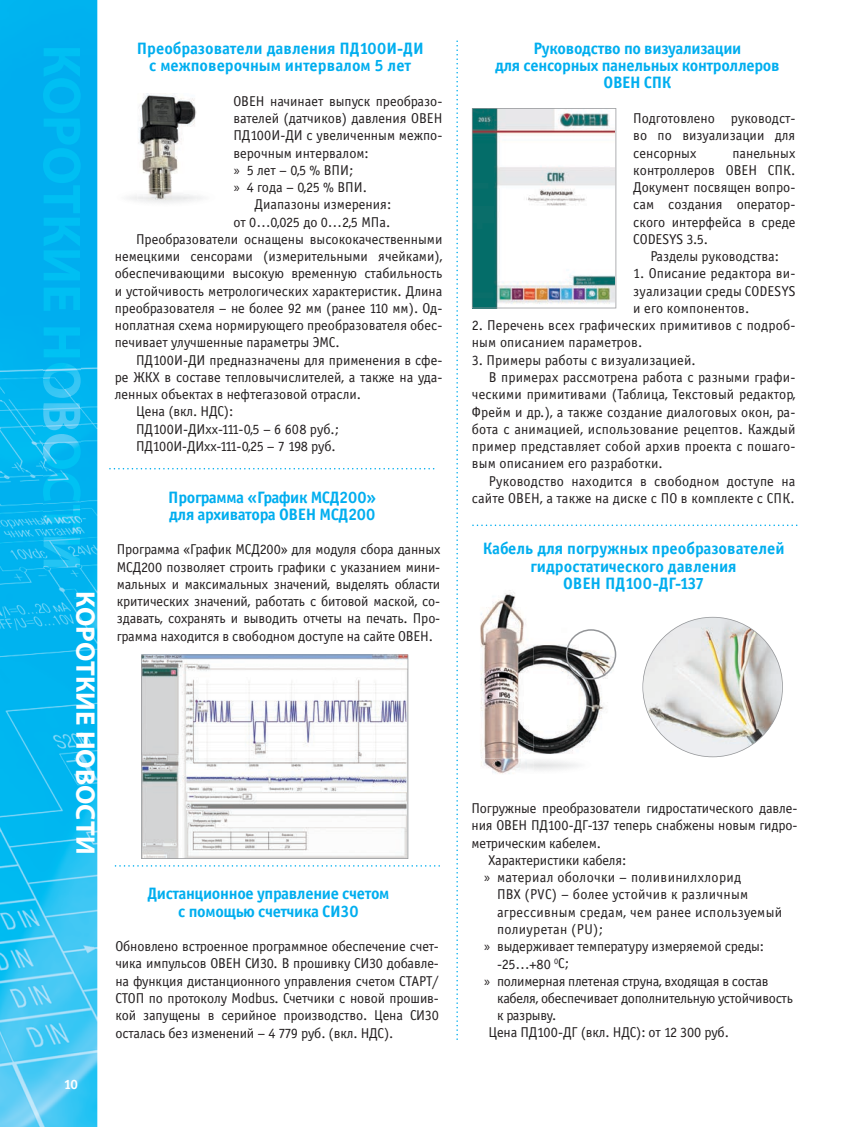
<style>
.page{position:relative;width:851px;height:1127px;background:#fff}
.page>*{position:absolute;margin:0;border:0;box-sizing:border-box;transform-origin:0 0}
.t1{font:700 27px "Myriad Pro";color:#fff}
.t2{font:16.5px/17.2px "Officina Sans Bold C";letter-spacing:-.02em;color:#00aeef;text-align:center}
.t3{font:16.5px/17.2px "Officina Sans Bold C";color:#00aeef;text-align:center}
.t4{font:14.25px/17.2px "Officina Sans Book C";color:#231f20;text-align:justify}
.t5{font:14.25px "Officina Sans Book C";letter-spacing:.02em;color:#231f20}
.t6{font:14.25px "Officina Sans Book C";letter-spacing:-.02em;color:#231f20}
.t7{font:13.5px "Officina Sans Bold C";color:#fff}
.s1{font-family:"Myriad Pro"}
</style>
<div class="page">
<img style="left:0;top:0;width:97px;height:1127px">
<img style="left:43px;top:48px;width:38px;height:519px">
<svg style="left:456px;top:40px;width:2px;height:1000px"></svg>
<svg style="left:472px;top:524px;width:325px;height:2px"></svg>
<svg style="left:109px;top:468px;width:325px;height:1px"></svg>
<svg style="left:115px;top:865px;width:325px;height:1px"></svg>
<img style="left:138px;top:93px;width:59px;height:95px">
<img style="left:137px;top:188px;width:60px;height:12px">
<svg style="left:141px;top:654px;width:267px;height:205px"></svg>
<svg style="left:472px;top:108px;width:144px;height:200px"></svg>
<img style="left:533px;top:644px;width:84px;height:110px">
<svg style="left:642px;top:617px;width:140px;height:140px"></svg>
<svg style="left:566px;top:629px;width:50px;height:50px"></svg>
<img style="left:480px;top:590px;width:53px;height:184px">
<h1 class="t1" style="left:103px;top:591px;width:265px;rotate:90deg">КОРОТКИЕ НОВОСТИ</h1>
<p class="t7" style="left:64px;top:1077px;width:16px">10</p>
<p class="t3" style="left:137px;top:40px;width:288px">Преобразователи давления ПД100И-ДИ с межповерочным интервалом 5 лет</p>
<p class="t4" style="left:233px;top:93px;width:210px">ОВЕН начинает выпуск преобразо-</p>
<p class="t4" style="left:233px;top:110px;width:210px">вателей (датчиков) давления ОВЕН</p>
<p class="t4" style="left:233px;top:127px;width:210px">ПД100И-ДИ с увеличенным межпо-</p>
<p class="t4" style="left:233px;top:144px;width:137px">верочным интервалом:</p>
<p class="t4" style="left:234px;top:162px;width:121px"><span class="s1">»</span> 5 лет – 0,5 % ВПИ;</p>
<p class="t4" style="left:234px;top:179px;width:134px"><span class="s1">»</span> 4 года – 0,25 % ВПИ.</p>
<p class="t4" style="left:254px;top:196px;width:138px">Диапазоны измерения:</p>
<p class="t4" style="left:233px;top:213px;width:158px">от 0…0,025 до 0…2,5 МПа.</p>
<p class="t4" style="left:136px;top:231px;width:308px">Преобразователи оснащены высококачественными</p>
<p class="t4" style="left:115px;top:248px;width:329px">немецкими сенсорами (измерительными ячейками),</p>
<p class="t4" style="left:115px;top:265px;width:329px">обеспечивающими высокую временную стабильность</p>
<p class="t4" style="left:115px;top:282px;width:329px">и устойчивость метрологических характеристик. Длина</p>
<p class="t4" style="left:115px;top:300px;width:329px">преобразователя – не более 92 мм (ранее 110 мм). Од-</p>
<p class="t4" style="left:115px;top:317px;width:329px">ноплатная схема нормирующего преобразователя обес-</p>
<p class="t4" style="left:115px;top:334px;width:226px">печивает улучшенные параметры ЭМС.</p>
<p class="t4" style="left:136px;top:352px;width:308px">ПД100И-ДИ предназначены для применения в сфе-</p>
<p class="t4" style="left:115px;top:369px;width:329px">ре ЖКХ в составе тепловычислителей, а также на уда-</p>
<p class="t4" style="left:115px;top:386px;width:248px">ленных объектах в нефтегазовой отрасли.</p>
<p class="t4" style="left:136px;top:403px;width:99px">Цена (вкл. НДС):</p>
<p class="t4" style="left:136px;top:421px;width:205px">ПД100И-ДИхх-111-0,5 – 6 608 руб.;</p>
<p class="t4" style="left:136px;top:438px;width:201px">ПД100И-ДИхх-111-0,25 – 7 198 руб.</p>
<p class="t2" style="left:168px;top:489px;width:209px;text-align:left">Программа «График МСД200» для архиватора ОВЕН МСД200</p>
<p class="t4" style="left:117px;top:541px;width:325px">Программа «График МСД200» для модуля сбора данных МСД200 позволяет строить графики с указанием мини&shy;мальных и максимальных значений, выделять области критических значений, работать с битовой маской, со&shy;здавать, сохранять и выводить отчеты на печать. Про&shy;грамма находится в свободном доступе на сайте ОВЕН.</p>
<p class="t2" style="left:147px;top:885px;width:243px">Дистанционное управление счетом с помощью счетчика CИ30</p>
<p class="t4" style="left:115px;top:938px;width:325px">Обновлено встроенное программное обеспечение счет&shy;чика импульсов ОВЕН СИ30. В прошивку СИ30 добавле&shy;на функция дистанционного управления счетом СТАРТ/ СТОП по протоколу Modbus. Счетчики с новой прошив&shy;кой запущены в серийное производство. Цена СИ30 осталась без изменений – 4 779 руб. (вкл. НДС).</p>
<p class="t2" style="left:495px;top:40px;width:286px">Руководство по визуализации<br>для сенсорных панельных контроллеров<br>ОВЕН СПК</p>
<p class="t4" style="left:633px;top:110px;width:163px">Подготовлено руководст&shy;во по визуализации для сенсорных</p>
<p class="t4" style="left:633px;top:144px;width:163px;text-indent:99px">панельных контроллеров ОВЕН СПК.<br>Документ посвящен вопро&shy;сам создания оператор&shy;ского интерфейса в среде CODESYS 3.5.</p>
<p class="t4" style="left:650px;top:248px;width:130px">Разделы руководства:</p>
<p class="t4" style="left:633px;top:265px;width:163px">1. Описание редактора ви&shy;зуализации среды CODESYS и его компонентов.</p>
<p class="t4" style="left:472px;top:317px;width:325px">2. Перечень всех графических примитивов с подроб&shy;ным описанием параметров.</p>
<p class="t4" style="left:472px;top:352px;width:225px">3. Примеры работы с визуализацией.</p>
<p class="t4" style="left:489px;top:369px;width:308px">В примерах рассмотрена работа с разными графи-</p>
<p class="t4" style="left:472px;top:386px;width:325px">ческими примитивами (Таблица, Текстовый редактор,</p>
<p class="t4" style="left:472px;top:403px;width:325px">Фрейм и др.), а также создание диалоговых окон, ра-</p>
<p class="t4" style="left:472px;top:421px;width:325px">бота с анимацией, использование рецептов. Каждый</p>
<p class="t4" style="left:472px;top:438px;width:325px">пример представляет собой архив проекта с пошаго-</p>
<p class="t4" style="left:472px;top:455px;width:192px">вым описанием его разработки.</p>
<p class="t4" style="left:489px;top:472px;width:308px">Руководство находится в свободном доступе на</p>
<p class="t4" style="left:472px;top:490px;width:324px">сайте ОВЕН, а также на диске с ПО в комплекте с СПК.</p>
<p class="t3" style="left:482px;top:540px;width:303px">Кабель для погружных преобразователей гидростатического давления<br>ОВЕН ПД100-ДГ-137</p>
<p class="t4" style="left:471px;top:800px;width:327px">Погружные преобразователи гидростатического давле-</p>
<p class="t4" style="left:471px;top:817px;width:327px">ния ОВЕН ПД100-ДГ-137 теперь снабжены новым гидро-</p>
<p class="t4" style="left:471px;top:834px;width:131px">метрическим кабелем.</p>
<p class="t4" style="left:488px;top:852px;width:139px">Характеристики кабеля:</p>
<p class="t5" style="left:484px;top:869px;width:258px"><span class="s1">»</span> материал оболочки – поливинилхлорид</p>
<p class="t5" style="left:497px;top:887px;width:253px">ПВХ (PVC) – более устойчив к различным</p>
<p class="t5" style="left:497px;top:904px;width:286px">агрессивным средам, чем ранее используемый</p>
<p class="t5" style="left:497px;top:921px;width:107px">полиуретан (PU);</p>
<p class="t4" style="left:484px;top:938px;width:281px"><span class="s1">»</span> выдерживает температуру измеряемой среды:</p>
<p class="t4" style="left:497px;top:955px;width:74px">-25…+80 <sup>0</sup>С;</p>
<p class="t6" style="left:484px;top:973px;width:286px"><span class="s1">»</span> полимерная плетеная струна, входящая в состав</p>
<p class="t6" style="left:497px;top:990px;width:297px">кабеля, обеспечивает дополнительную устойчивость</p>
<p class="t6" style="left:497px;top:1007px;width:61px">к разрыву.</p>
<p class="t4" style="left:488px;top:1024px;width:242px">Цена ПД100-ДГ (вкл. НДС): от 12 300 руб.</p>
</div>
